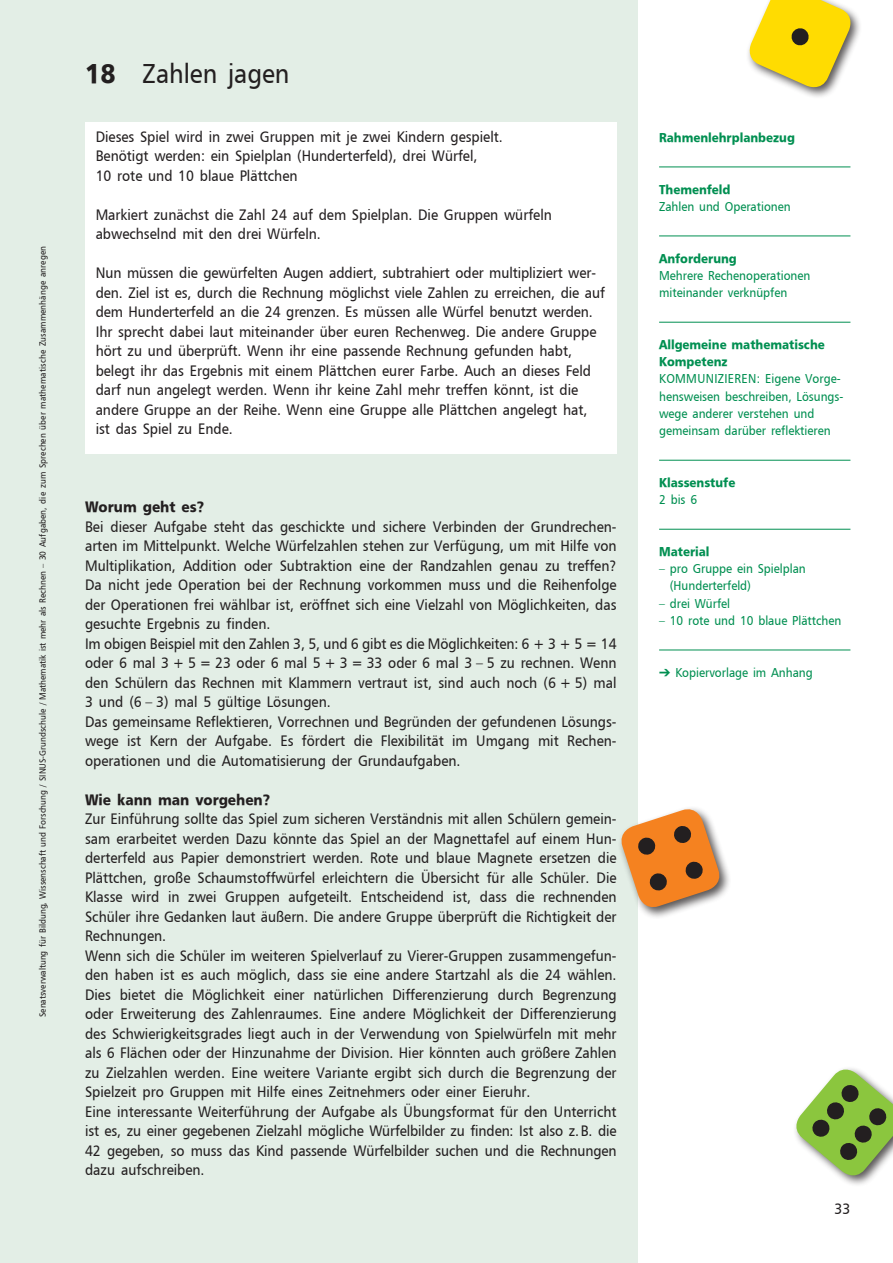
<style>
.page{position:relative;width:893px;height:1263px;background:#fff}
.page>*{position:absolute;margin:0;border:0;box-sizing:border-box;transform-origin:0 0}
.Überschrift{font:27px "Sen BJS Normal";color:#231f20}
.Fließtext{font:15px/19.5px "Sen BJS Normal";color:#231f20;text-align:justify}
.Fließtext_Kasten{font:15px/19.5px "Sen BJS Normal";color:#231f20}
.Fließtext-2{font:15px "Sen BJS Bold";color:#231f20}
.Randspalte{font:12.75px/17.2px "Sen BJS Normal";color:#008f51}
.Randspalte-2{font:12.75px/17.2px "Sen BJS Bold";color:#008f51}
.t1{font:9px "Sen BJS Normal";color:#231f20}
.s1{font-family:"Sen BJS Bold"}
</style>
<div class="page">
<div style="left:0;top:0;width:638px;height:1263px;background:#e3eee6"></div>
<hr style="left:659px;top:167px;width:191px;height:1px;background:#008f51">
<hr style="left:659px;top:236px;width:191px;height:1px;background:#008f51">
<hr style="left:659px;top:322px;width:191px;height:1px;background:#008f51">
<hr style="left:659px;top:460px;width:191px;height:1px;background:#008f51">
<hr style="left:659px;top:529px;width:191px;height:1px;background:#008f51">
<hr style="left:659px;top:650px;width:191px;height:1px;background:#008f51">
<div style="left:85px;top:122px;width:532px;height:332px;background:#fff"></div>
<div style="left:745px;top:0;width:117px;height:99px;background:#231f20;opacity:.75"></div>
<svg style="left:745px;top:0;width:110px;height:92px"></svg>
<div style="left:617px;top:805px;width:114px;height:113px;background:#231f20;opacity:.75"></div>
<svg style="left:617px;top:805px;width:106px;height:106px"></svg>
<div style="left:792px;top:1065px;width:101px;height:122px;background:#231f20;opacity:.75"></div>
<svg style="left:792px;top:1065px;width:101px;height:117px"></svg>
<p class="t1" style="left:37px;top:1017px;width:772px;rotate:-90deg">Senatsverwaltung für Bildung, Wissenschaft und Forschung / SINUS-Grundschule / Mathematik ist mehr als Rechnen — 30 Aufgaben, die zum Sprechen über mathematische Zusammenhänge anregen</p>
<p class="Überschrift" style="left:85px;top:57px;width:206px"><span class="s1">18</span> Zahlen jagen</p>
<p class="Fließtext_Kasten" style="left:96px;top:127px;width:409px">Dieses Spiel wird in zwei Gruppen mit je zwei Kindern gespielt.</p>
<p class="Fließtext_Kasten" style="left:96px;top:146px;width:383px">Benötigt werden: ein Spielplan (Hunderterfeld), drei Würfel,<br>10 rote und 10 blaue Plättchen</p>
<p class="Fließtext_Kasten" style="left:96px;top:205px;width:458px">Markiert zunächst die Zahl 24 auf dem Spielplan. Die Gruppen würfeln abwechselnd mit den drei Würfeln.</p>
<p class="Fließtext_Kasten" style="left:96px;top:263px;width:511px">Nun müssen die gewürfelten Augen addiert, subtrahiert oder multipliziert wer&shy;den. Ziel ist es, durch die Rechnung möglichst viele Zahlen zu erreichen, die auf dem Hunderterfeld an die 24 grenzen. Es müssen alle Würfel benutzt werden.</p>
<p class="Fließtext_Kasten" style="left:96px;top:322px;width:502px">Ihr sprecht dabei laut miteinander über euren Rechenweg. Die andere Gruppe hört zu und überprüft. Wenn ihr eine passende Rechnung gefunden habt, belegt ihr das Ergebnis mit einem Plättchen eurer Farbe. Auch an dieses Feld darf nun angelegt werden. Wenn ihr keine Zahl mehr treffen könnt, ist die andere Gruppe an der Reihe. Wenn eine Gruppe alle Plättchen angelegt hat, ist das Spiel zu Ende.</p>
<p class="Fließtext-2" style="left:85px;top:497px;width:121px">Worum geht es?</p>
<p class="Fließtext" style="left:85px;top:517px;width:533px">Bei dieser Aufgabe steht das geschickte und sichere Verbinden der Grundrechen&shy;arten im Mittelpunkt. Welche Würfelzahlen stehen zur Verfügung, um mit Hilfe von Multiplikation, Addition oder Subtraktion eine der Randzahlen genau zu treffen?<br>Da nicht jede Operation bei der Rechnung vorkommen muss und die Reihenfolge der Operationen frei wählbar ist, eröffnet sich eine Vielzahl von Möglichkeiten, das gesuchte Ergebnis zu finden.</p>
<p class="Fließtext" style="left:85px;top:634px;width:533px">Im obigen Beispiel mit den Zahlen 3, 5, und 6 gibt es die Möglichkeiten: 6 + 3 + 5 = 14 oder 6 mal 3 + 5 = 23 oder 6 mal 5 + 3 = 33 oder 6 mal 3 — 5 zu rechnen. Wenn den Schülern das Rechnen mit Klammern vertraut ist, sind auch noch (6 + 5) mal 3 und (6 — 3) mal 5 gültige Lösungen.</p>
<p class="Fließtext" style="left:85px;top:712px;width:533px">Das gemeinsame Reflektieren, Vorrechnen und Begründen der gefundenen Lösungs&shy;wege ist Kern der Aufgabe. Es fördert die Flexibilität im Umgang mit Rechen&shy;operationen und die Automatisierung der Grundaufgaben.</p>
<p class="Fließtext-2" style="left:85px;top:790px;width:187px">Wie kann man vorgehen?</p>
<p class="Fließtext" style="left:85px;top:809px;width:533px">Zur Einführung sollte das Spiel zum sicheren Verständnis mit allen Schülern gemein&shy;sam erarbeitet werden Dazu könnte das Spiel an der Magnettafel auf einem Hun&shy;derterfeld aus Papier demonstriert werden. Rote und blaue Magnete ersetzen die Plättchen, große Schaumstoffwürfel erleichtern die Übersicht für alle Schüler. Die Klasse wird in zwei Gruppen aufgeteilt. Entscheidend ist, dass die rechnenden Schüler ihre Gedanken laut äußern. Die andere Gruppe überprüft die Richtigkeit der Rechnungen.</p>
<p class="Fließtext" style="left:85px;top:946px;width:533px">Wenn sich die Schüler im weiteren Spielverlauf zu Vierer-Gruppen zusammengefun&shy;den haben ist es auch möglich, dass sie eine andere Startzahl als die 24 wählen.<br>Dies bietet die Möglichkeit einer natürlichen Differenzierung durch Begrenzung oder Erweiterung des Zahlenraumes. Eine andere Möglichkeit der Differenzierung des Schwierigkeitsgrades liegt auch in der Verwendung von Spielwürfeln mit mehr als 6 Flächen oder der Hinzunahme der Division. Hier könnten auch größere Zahlen zu Zielzahlen werden. Eine weitere Variante ergibt sich durch die Begrenzung der Spielzeit pro Gruppen mit Hilfe eines Zeitnehmers oder einer Eieruhr.</p>
<p class="Fließtext" style="left:85px;top:1102px;width:533px">Eine interessante Weiterführung der Aufgabe als Übungsformat für den Unterricht ist es, zu einer gegebenen Zielzahl mögliche Würfelbilder zu finden: Ist also z.B. die 42 gegeben, so muss das Kind passende Würfelbilder suchen und die Rechnungen dazu aufschreiben.</p>
<p class="Randspalte-2" style="left:659px;top:129px;width:137px">Rahmenlehrplanbezug</p>
<p class="Randspalte-2" style="left:659px;top:180px;width:73px">Themenfeld</p>
<p class="Randspalte" style="left:659px;top:197px;width:133px">Zahlen und Operationen</p>
<p class="Randspalte-2" style="left:659px;top:249px;width:79px">Anforderung</p>
<p class="Randspalte" style="left:659px;top:266px;width:153px">Mehrere Rechenoperationen miteinander verknüpfen</p>
<p class="Randspalte-2" style="left:659px;top:336px;width:167px">Allgemeine mathematische<br>Kompetenz</p>
<p class="Randspalte" style="left:659px;top:370px;width:186px">KOMMUNIZIEREN: Eigene Vorge&shy;hensweisen beschreiben, Lösungs&shy;wege anderer verstehen und gemeinsam darüber reflektieren</p>
<p class="Randspalte-2" style="left:659px;top:474px;width:78px">Klassenstufe</p>
<p class="Randspalte" style="left:659px;top:491px;width:39px">2 bis 6</p>
<p class="Randspalte-2" style="left:659px;top:543px;width:52px">Material</p>
<p class="Randspalte" style="left:670px;top:560px;width:137px;text-indent:-11px">— pro Gruppe ein Spielplan (Hunderterfeld)</p>
<p class="Randspalte" style="left:659px;top:594px;width:73px">— drei Würfel</p>
<p class="Randspalte" style="left:659px;top:611px;width:184px">— 10 rote und 10 blaue Plättchen</p>
<p class="Randspalte" style="left:659px;top:663px;width:155px">➔ Kopiervorlage im Anhang</p>
<p class="Fließtext" style="left:835px;top:1199px;width:17px">33</p>
</div>
